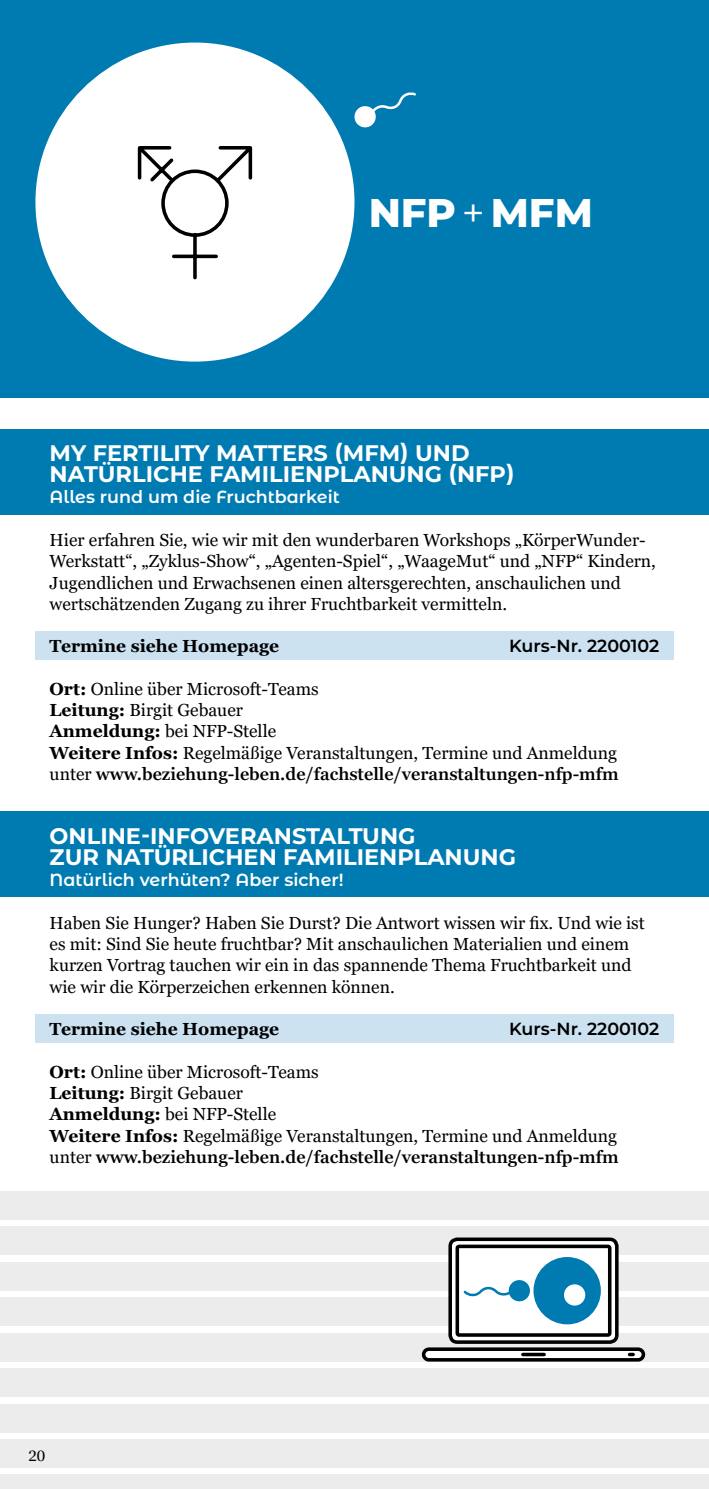
<style>
.page{position:relative;width:709px;height:1489px;background:#fff}
.page>*{position:absolute;margin:0;border:0;box-sizing:border-box;transform-origin:0 0}
.t1{font:800 40px "Montserrat";color:#fff}
.t2{font:700 22.5px/21.2px "Montserrat";color:#fff}
.t3{font:17.5px/21.2px "Georgia Pro";color:#000}
.t4{font:600 17.5px "Montserrat Alternates";color:#fff}
.t5{font:700 17.5px "Georgia Pro";color:#000}
.t6{font:600 17.5px "Montserrat";color:#000}
.t7{font:15px "Georgia Pro";color:#000}
.s1{font-weight:400}
.s2{font-weight:700}
.s3{font-weight:600}
</style>
<div class="page">
<div style="left:0;top:429px;width:709px;height:85px;background:#007bb1"></div>
<div style="left:0;top:811px;width:709px;height:85px;background:#007bb1"></div>
<div style="left:35px;top:631px;width:638px;height:28px;background:#cce2f1"></div>
<div style="left:35px;top:1013px;width:638px;height:29px;background:#cce2f1"></div>
<div style="left:0;top:1191px;width:709px;height:28px;background:#edecec"></div>
<div style="left:0;top:1226px;width:709px;height:28px;background:#edecec"></div>
<div style="left:0;top:1261px;width:709px;height:29px;background:#edecec"></div>
<div style="left:0;top:1297px;width:709px;height:28px;background:#edecec"></div>
<div style="left:0;top:1332px;width:709px;height:29px;background:#edecec"></div>
<div style="left:0;top:1368px;width:709px;height:28px;background:#edecec"></div>
<div style="left:0;top:1403px;width:709px;height:28px;background:#edecec"></div>
<div style="left:0;top:1439px;width:709px;height:28px;background:#edecec"></div>
<div style="left:0;top:1474px;width:709px;height:14px;background:#edecec"></div>
<div style="left:0;top:0;width:709px;height:397px;background:#007bb1"></div>
<div style="left:35px;top:43px;width:319px;height:318px;background:#fff;border-radius:50%"></div>
<svg style="left:137px;top:146px;width:116px;height:134px"></svg>
<svg style="left:354px;top:92px;width:62px;height:36px"></svg>
<div style="left:450px;top:1239px;width:167px;height:102px;background:linear-gradient(to right,#fff,#fcfcfc);border-radius:7px"></div>
<div style="left:448px;top:1237px;width:170px;height:106px;border:4px solid #000;border-radius:7px"></div>
<svg style="left:420px;top:1347px;width:227px;height:15px;background:#7d7d7d"></svg>
<div style="left:457px;top:1246px;width:152px;height:88px;background:#fff;border-radius:2px"></div>
<div style="left:455px;top:1244px;width:156px;height:92px;border:4px solid #000;border-radius:2px"></div>
<div style="left:533px;top:1256px;width:68px;height:68px;background:#007bb1;border-radius:50%"></div>
<div style="left:508px;top:1279px;width:22px;height:22px;background:#007bb1;border-radius:50%"></div>
<svg style="left:463px;top:1283px;width:51px;height:17px"></svg>
<div style="left:564px;top:1284px;width:21px;height:21px;background:#fff;border-radius:50%"></div>
<h1 class="t1" style="left:369px;top:183px;width:226px">NFP <span class="s1">+</span> MFM</h1>
<p class="t2" style="left:50px;top:441px;width:248px">MY FERTILITY MATTERS</p>
<p class="t2" style="left:334px;top:441px;width:28px">(MFM</p>
<p class="t2" style="left:400px;top:441px;width:71px">) UND</p>
<p class="t2" style="left:50px;top:462px;width:188px">NATÜRLI CHE FAMILIE</p>
<p class="t2" style="left:305px;top:462px;width:35px">NPLA</p>
<p class="t2" style="left:371px;top:462px;width:145px">NUNG (NFP)</p>
<p class="t4" style="left:50px;top:485px;width:292px">Alles rund um die Fruchtbarkeit</p>
<p class="t3" style="left:50px;top:530px;width:608px">Hier erfahren Sie, wie wir mit den wunderbaren Workshops „KörperWunder-Werkstatt“, „Zyklus-Show“, „Agenten-Spiel“, „WaageMut“ und „NFP“ Kindern, Jugendlichen und Erwachsenen einen altersgerechten, anschaulichen und wertschätzenden Zugang zu ihrer Fruchtbarkeit vermitteln.</p>
<p class="t5" style="left:50px;top:636px;width:231px">Termine siehe Homepage</p>
<p class="t6" style="left:509px;top:633px;width:152px">Kurs-Nr. 2200102</p>
<p class="t3" style="left:50px;top:679px;width:570px"><span class="s2">Ort:</span> Online über Microsoft-Teams<br><span class="s2">Leitung:</span> Birgit Gebauer<br><span class="s2">Anmeldung:</span> bei NFP-Stelle<br><span class="s2">Weitere Infos:</span> Regelmäßige Veranstaltungen, Termine und Anmeldung unter <span class="s3">www.beziehung-leben.de/fachstelle/veranstaltungen-nfp-mfm</span></p>
<p class="t2" style="left:50px;top:824px;width:365px;text-indent:224px">NSTALTUNG<br>ZUR NATÜRLICHEN FAMILIE</p>
<p class="t2" style="left:50px;top:824px;width:144px">ONLINE-INFOVERA</p>
<p class="t2" style="left:379px;top:845px;width:35px">NPLA</p>
<p class="t2" style="left:444px;top:845px;width:71px">NUNG</p>
<p class="t4" style="left:50px;top:867px;width:296px">Natürlich verhüten? Aber sicher!</p>
<p class="t3" style="left:50px;top:912px;width:596px">Haben Sie Hunger? Haben Sie Durst? Die Antwort wissen wir fix. Und wie ist es mit: Sind Sie heute fruchtbar? Mit anschaulichen Materialien und einem kurzen Vortrag tauchen wir ein in das spannende Thema Fruchtbarkeit und wie wir die Körperzeichen erkennen können.</p>
<p class="t5" style="left:50px;top:1019px;width:231px">Termine siehe Homepage</p>
<p class="t6" style="left:509px;top:1016px;width:152px">Kurs-Nr. 2200102</p>
<p class="t3" style="left:50px;top:1061px;width:570px"><span class="s2">Ort:</span> Online über Microsoft-Teams<br><span class="s2">Leitung:</span> Birgit Gebauer<br><span class="s2">Anmeldung:</span> bei NFP-Stelle<br><span class="s2">Weitere Infos:</span> Regelmäßige Veranstaltungen, Termine und Anmeldung unter <span class="s3">www.beziehung-leben.de/fachstelle/veranstaltungen-nfp-mfm</span></p>
<p class="t7" style="left:28px;top:1446px;width:18px">20</p>
</div>
